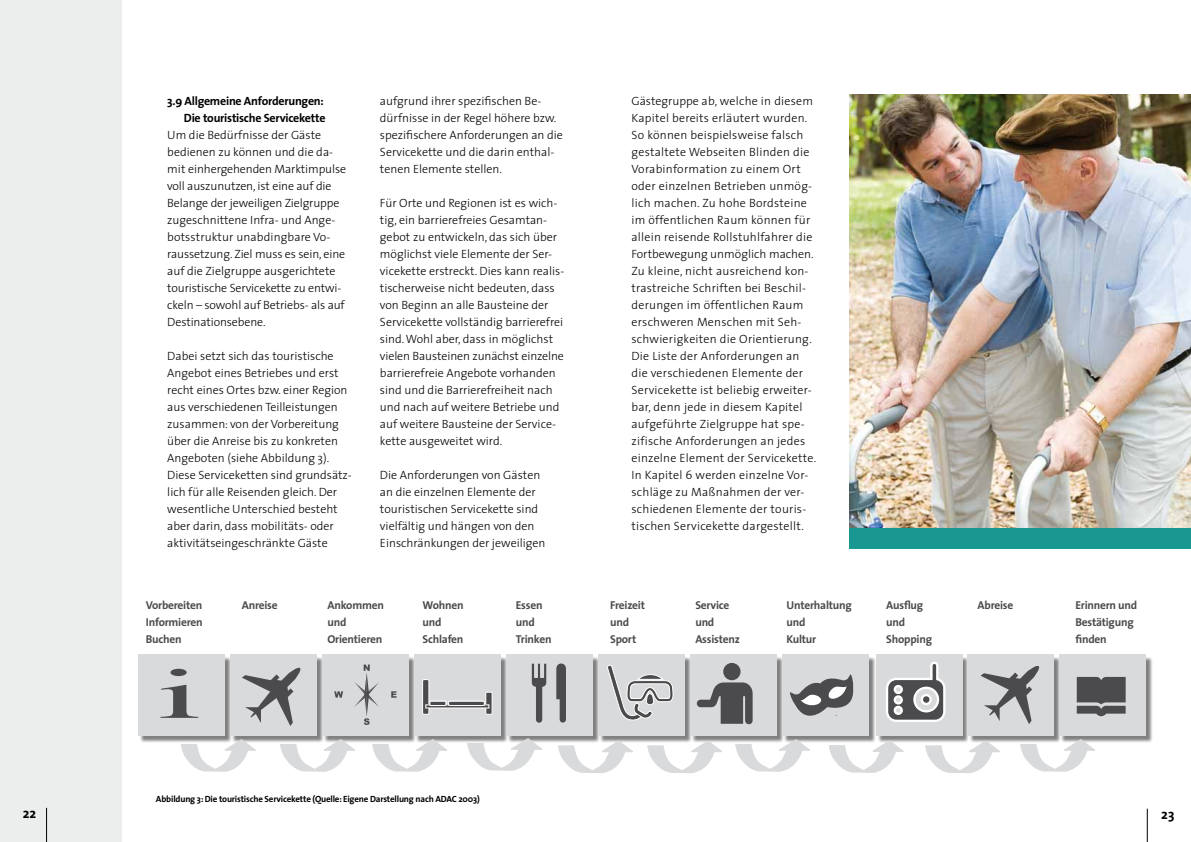
<style>
.page{position:relative;width:1191px;height:842px;background:#fff}
.page>*{position:absolute;margin:0;border:0;box-sizing:border-box;transform-origin:0 0}
.t1{font:700 14px "The Sans";color:#000}
.t2{font:300 12px/17px "The Sans";color:#000}
.t3{font:300 12px/17px "The Sans";letter-spacing:.02em;color:#000}
.t4{font:700 12px/17px "The Sans";letter-spacing:-.02em;color:#000;text-align:right}
.t5{font:700 11.4px/17.2px "The Sans";letter-spacing:-.02em;color:#4b4b4d}
.t6{font:700 9px "The Sans";letter-spacing:-.02em;color:#000}
</style>
<div class="page">
<div style="left:0;top:0;width:122px;height:842px;background:#eceded"></div>
<div style="left:139px;top:656px;width:93px;height:87px;background:#000;opacity:.5"></div>
<div style="left:138px;top:655px;width:87px;height:81px;background:#d9dadb"></div>
<div style="left:231px;top:656px;width:93px;height:87px;background:#000;opacity:.5"></div>
<div style="left:230px;top:655px;width:87px;height:81px;background:#d9dadb"></div>
<div style="left:323px;top:656px;width:93px;height:87px;background:#000;opacity:.5"></div>
<div style="left:322px;top:655px;width:86px;height:81px;background:#d9dadb"></div>
<div style="left:415px;top:656px;width:93px;height:87px;background:#000;opacity:.5"></div>
<div style="left:414px;top:655px;width:86px;height:81px;background:#d9dadb"></div>
<div style="left:507px;top:656px;width:93px;height:87px;background:#000;opacity:.5"></div>
<div style="left:506px;top:655px;width:86px;height:81px;background:#d9dadb"></div>
<div style="left:599px;top:656px;width:93px;height:87px;background:#000;opacity:.5"></div>
<div style="left:598px;top:655px;width:86px;height:81px;background:#d9dadb"></div>
<div style="left:691px;top:656px;width:93px;height:87px;background:#000;opacity:.5"></div>
<div style="left:690px;top:655px;width:86px;height:81px;background:#d9dadb"></div>
<div style="left:783px;top:656px;width:93px;height:87px;background:#000;opacity:.5"></div>
<div style="left:782px;top:655px;width:86px;height:81px;background:#d9dadb"></div>
<div style="left:877px;top:656px;width:92px;height:87px;background:#000;opacity:.5"></div>
<div style="left:875px;top:655px;width:87px;height:81px;background:#d9dadb"></div>
<div style="left:968px;top:656px;width:93px;height:87px;background:#000;opacity:.5"></div>
<div style="left:967px;top:655px;width:87px;height:81px;background:#d9dadb"></div>
<div style="left:1060px;top:656px;width:93px;height:87px;background:#000;opacity:.5"></div>
<div style="left:1059px;top:655px;width:87px;height:81px;background:#d9dadb"></div>
<div style="left:849px;top:360px;width:342px;height:189px;background:#199791"></div>
<img style="left:849px;top:95px;width:342px;height:432px">
<svg style="left:160px;top:669px;width:38px;height:49px"></svg>
<svg style="left:242px;top:667px;width:59px;height:59px"></svg>
<svg style="left:354px;top:664px;width:25px;height:61px"></svg>
<svg style="left:391px;top:691px;width:5px;height:7px"></svg>
<svg style="left:334px;top:691px;width:9px;height:7px"></svg>
<div style="left:422px;top:679px;width:7px;height:36px;background:#4b4b4d;border:1px solid #fff"></div>
<div style="left:429px;top:701px;width:17px;height:5px;border:1px solid #fff"></div>
<hr style="left:430px;top:701px;width:16px;height:4px;background:#4b4b4d">
<div style="left:430px;top:701px;width:16px;height:5px;border:1px solid #fff"></div>
<svg style="left:448px;top:691px;width:45px;height:24px"></svg>
<svg style="left:532px;top:663px;width:14px;height:60px"></svg>
<svg style="left:556px;top:663px;width:10px;height:60px"></svg>
<svg style="left:607px;top:665px;width:66px;height:56px"></svg>
<div style="left:723px;top:663px;width:17px;height:17px;background:#4b4b4d;border-radius:50%"></div>
<svg style="left:697px;top:682px;width:55px;height:42px"></svg>
<svg style="left:790px;top:674px;width:64px;height:42px"></svg>
<svg style="left:886px;top:661px;width:60px;height:61px"></svg>
<svg style="left:980px;top:666px;width:60px;height:58px"></svg>
<svg style="left:1076px;top:677px;width:49px;height:39px;background:#616163"></svg>
<hr style="left:1147px;top:809px;width:1px;height:33px;background:#000">
<hr style="left:46px;top:808px;width:1px;height:34px;background:#000">
<svg style="left:180px;top:738px;width:78px;height:34px"></svg>
<svg style="left:279px;top:738px;width:78px;height:34px"></svg>
<svg style="left:372px;top:738px;width:77px;height:34px"></svg>
<svg style="left:467px;top:737px;width:77px;height:34px"></svg>
<svg style="left:557px;top:740px;width:78px;height:33px"></svg>
<svg style="left:647px;top:740px;width:77px;height:33px"></svg>
<svg style="left:734px;top:738px;width:78px;height:34px"></svg>
<svg style="left:828px;top:739px;width:78px;height:34px"></svg>
<svg style="left:924px;top:740px;width:78px;height:33px"></svg>
<svg style="left:1019px;top:738px;width:78px;height:34px"></svg>
<p class="t4" style="left:167px;top:92px;width:160px">3.9 Allgemeine Anforderungen:<br>Die touristische Servicekette</p>
<p class="t2" style="left:167px;top:126px;width:180px">Um die Bedürfnisse der Gäste bedienen zu können und die da&shy;mit einhergehenden Marktimpulse voll auszunutzen, ist eine auf die<br>Belange der jeweiligen Zielgruppe zugeschnittene Infra- und Ange&shy;botsstruktur unabdingbare Vo&shy;raussetzung. Ziel muss es sein, eine auf die Zielgruppe ausgerichtete touristische Servicekette zu entwi&shy;ckeln – sowohl auf Betriebs- als auf<br>Destinationsebene.</p>
<p class="t2" style="left:167px;top:347px;width:186px">Dabei setzt sich das touristische Angebot eines Betriebes und erst recht eines Ortes bzw. einer Region aus verschiedenen Teilleistungen zusammen: von der Vorbereitung über die Anreise bis zu konkreten Angeboten (siehe Abbildung 3).<br>Diese Serviceketten sind grundsätz&shy;lich für alle Reisenden gleich. Der wesentliche Unterschied besteht aber darin, dass mobilitäts- oder aktivitätseingeschränkte Gäste</p>
<p class="t2" style="left:380px;top:92px;width:184px">aufgrund ihrer spezifischen Be&shy;dürfnisse in der Regel höhere bzw. spezifischere Anforderungen an die<br>Servicekette und die darin enthal&shy;tenen Elemente stellen.</p>
<p class="t2" style="left:380px;top:194px;width:186px">Für Orte und Regionen ist es wich&shy;tig, ein barrierefreies Gesamtan&shy;gebot zu entwickeln, das sich über möglichst viele Elemente der Ser&shy;vicekette erstreckt. Dies kann realis&shy;tischerweise nicht bedeuten, dass von Beginn an alle Bausteine der Servicekette vollständig barrierefrei sind. Wohl aber, dass in möglichst vielen Bausteinen zunächst einzelne barrierefreie Angebote vorhanden sind und die Barrierefreiheit nach und nach auf weitere Betriebe und auf weitere Bausteine der Service&shy;kette ausgeweitet wird.</p>
<p class="t2" style="left:380px;top:466px;width:167px">Die Anforderungen von Gästen an die einzelnen Elemente der touristischen Servicekette sind vielfältig und hängen von den<br>Einschränkungen der jeweiligen</p>
<p class="t3" style="left:631px;top:92px;width:186px">Gästegruppe ab, welche in diesem Kapitel bereits erläutert wurden.<br>So können beispielsweise falsch gestaltete Webseiten Blinden die Vorabinformation zu einem Ort oder einzelnen Betrieben unmög&shy;lich machen. Zu hohe Bordsteine im öffentlichen Raum können für allein reisende Rollstuhlfahrer die Fortbewegung unmöglich machen.<br>Zu kleine, nicht ausreichend kon&shy;trastreiche Schriften bei Beschil&shy;derungen im öffentlichen Raum erschweren Menschen mit Seh&shy;schwierigkeiten die Orientierung.<br>Die Liste der Anforderungen an die verschiedenen Elemente der Servicekette ist beliebig erweiter&shy;bar, denn jede in diesem Kapitel aufgeführte Zielgruppe hat spe&shy;zifische Anforderungen an jedes einzelne Element der Servicekette.<br>In Kapitel 6 werden einzelne Vor&shy;schläge zu Maßnahmen der ver&shy;schiedenen Elemente der touris&shy;tischen Servicekette dargestellt.</p>
<p class="t5" style="left:146px;top:596px;width:58px">Vorbereiten</p>
<p class="t5" style="left:242px;top:596px;width:37px">Anreise</p>
<p class="t5" style="left:146px;top:613px;width:58px">Informieren<br>Buchen</p>
<p class="t5" style="left:327px;top:596px;width:58px">Ankommen und<br>Orientieren</p>
<p class="t5" style="left:422px;top:596px;width:43px">Wohnen und<br>Schlafen</p>
<p class="t5" style="left:516px;top:596px;width:37px">Essen und<br>Trinken</p>
<p class="t5" style="left:610px;top:596px;width:36px">Freizeit und<br>Sport</p>
<p class="t5" style="left:695px;top:596px;width:46px">Service und<br>Assistenz</p>
<p class="t5" style="left:786px;top:596px;width:67px">Unterhaltung und<br>Kultur</p>
<p class="t5" style="left:886px;top:596px;width:47px">Ausflug und<br>Shopping</p>
<p class="t5" style="left:977px;top:596px;width:37px">Abreise</p>
<p class="t6" style="left:156px;top:792px;width:325px">Abbildung 3: Die touristische Servicekette (Quelle: Eigene Darstellung nach ADAC 2003)</p>
<p class="t5" style="left:1075px;top:596px;width:63px">Erinnern und<br>Bestätigung finden</p>
<p class="t1" style="left:23px;top:801px;width:15px">22</p>
<p class="t1" style="left:1161px;top:802px;width:15px">23</p>
</div>
